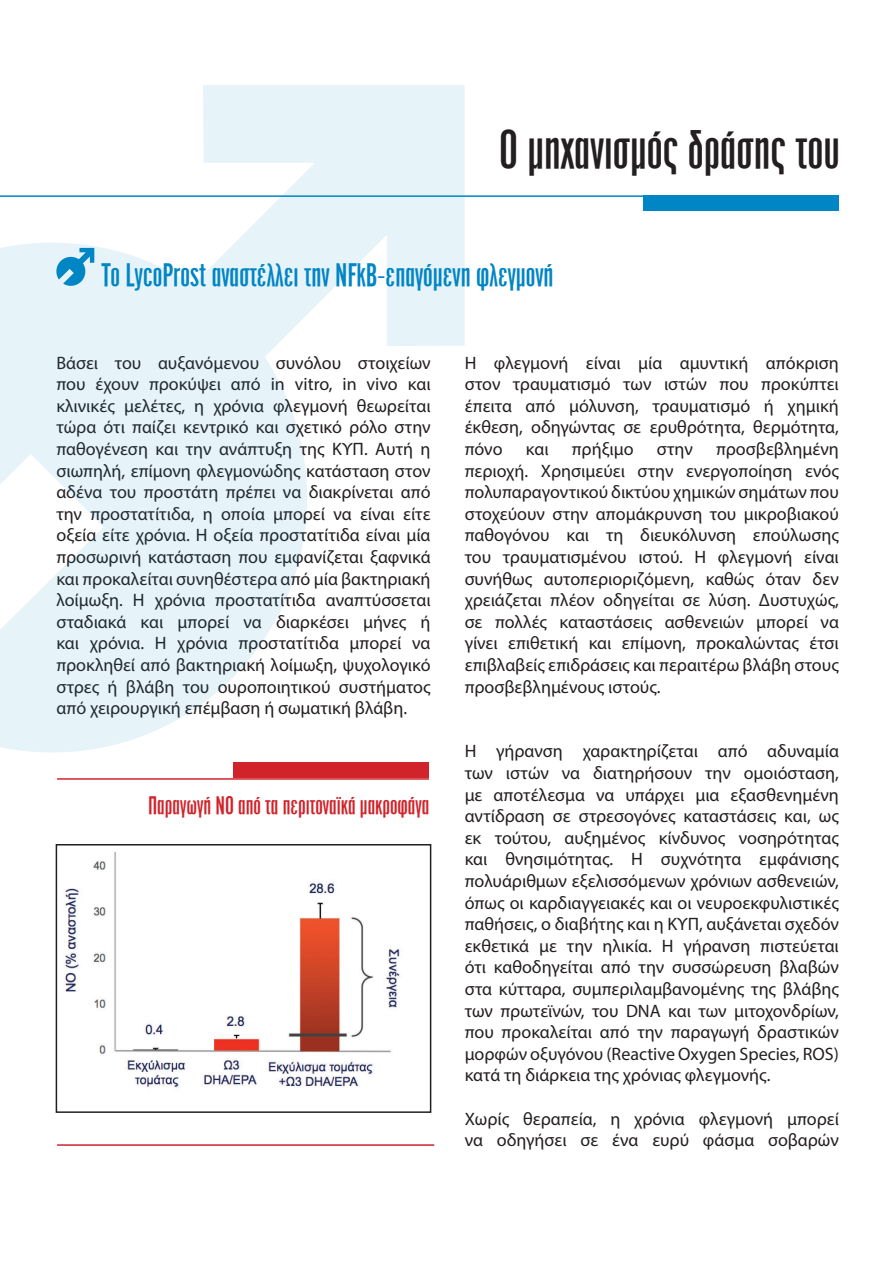
<style>
.page{position:relative;width:893px;height:1263px;background:#fff}
.page>*{position:absolute;margin:0;border:0;box-sizing:border-box;transform-origin:0 0}
.t1{font:45px "CF Blast Gothic Maxi";color:#231f20}
.t2{font:27px "CF Blast Gothic Maxi";color:#0085c5}
.t3{font:21px "CF Blast Gothic Maxi";color:#d1232a}
.t4{font:18px/21.6px "Myriad Pro";color:#231f20;text-align:justify}
</style>
<div class="page">
<img style="left:55px;top:853px;width:347px;height:254px">
<hr style="left:0;top:195px;width:839px;height:2px;background:#0085c5">
<div style="left:643px;top:195px;width:196px;height:16px;background:#0085c5"></div>
<hr style="left:57px;top:778px;width:372px;height:2px;background:#d1232a">
<div style="left:233px;top:762px;width:196px;height:16px;background:#d1232a"></div>
<hr style="left:57px;top:1144px;width:377px;height:2px;background:#d1232a">
<svg style="left:0;top:85px;width:465px;height:668px;fill:#e6f3f9"></svg>
<div style="left:56px;top:844px;width:375px;height:269px;border:2px solid #231f20"></div>
<h1 class="t1" style="left:499px;top:113px;width:342px">Ο μηχανισμός δράσης του</h1>
<h2 class="t2" style="left:102px;top:253px;width:453px">Το LycoProst αναστέλλει την NFkB-επαγόμενη φλεγμονή</h2>
<p class="t4" style="left:56px;top:351px;width:376px">Βάσει του αυξανόμενου συνόλου στοιχείων που έχουν προκύψει από in vitro, in vivo και κλινικές μελέτες, η χρόνια φλεγμονή θεωρείται τώρα ότι παίζει κεντρικό και σχετικό ρόλο στην παθογένεση και την ανάπτυξη της ΚΥΠ. Αυτή η σιωπηλή, επίμονη φλεγμονώδης κατάσταση στον αδένα του προστάτη πρέπει να διακρίνεται από την προστατίτιδα, η οποία μπορεί να είναι είτε οξεία είτε χρόνια. Η οξεία προστατίτιδα είναι μία προσωρινή κατάσταση που εμφανίζεται ξαφνικά και προκαλείται συνηθέστερα από μία βακτηριακή λοίμωξη. Η χρόνια προστατίτιδα αναπτύσσεται σταδιακά και μπορεί να διαρκέσει μήνες ή και χρόνια. Η χρόνια προστατίτιδα μπορεί να προκληθεί από βακτηριακή λοίμωξη, ψυχολογικό στρες ή βλάβη του ουροποιητικού συστήματος από χειρουργική επέμβαση ή σωματική βλάβη.</p>
<p class="t4" style="left:465px;top:351px;width:376px">Η φλεγμονή είναι μία αμυντική απόκριση στον τραυματισμό των ιστών που προκύπτει έπειτα από μόλυνση, τραυματισμό ή χημική έκθεση, οδηγώντας σε ερυθρότητα, θερμότητα, πόνο</p>
<p class="t4" style="left:465px;top:438px;width:376px;text-indent:251px">προσβεβλημένη περιοχή. Χρησιμεύει στην ενεργοποίηση ενός πολυπαραγοντικού δικτύου χημικών σημάτων που στοχεύουν στην απομάκρυνση του μικροβιακού παθογόνου και τη διευκόλυνση επούλωσης του τραυματισμένου ιστού. Η φλεγμονή είναι συνήθως αυτοπεριοριζόμενη, καθώς όταν δεν χρειάζεται πλέον οδηγείται σε λύση. Δυστυχώς, σε πολλές καταστάσεις ασθενειών μπορεί να γίνει επιθετική και επίμονη, προκαλώντας έτσι επιβλαβείς επιδράσεις και περαιτέρω βλάβη στους προσβεβλημένους ιστούς.</p>
<p class="t4" style="left:526px;top:438px;width:24px">και</p>
<p class="t4" style="left:572px;top:438px;width:63px">πρήξιμο</p>
<p class="t4" style="left:657px;top:438px;width:38px">στην</p>
<p class="t3" style="left:148px;top:789px;width:283px">Παραγωγή ΝΟ από τα περιτοναϊκά μακροφάγα</p>
<p class="t4" style="left:465px;top:740px;width:376px">Η γήρανση χαρακτηρίζεται από αδυναμία των ιστών να διατηρήσουν την ομοιόσταση, με αποτέλεσμα να υπάρχει μια εξασθενημένη αντίδραση σε στρεσογόνες καταστάσεις και, ως εκ τούτου, αυξημένος κίνδυνος νοσηρότητας και θνησιμότητας. Η συχνότητα εμφάνισης πολυάριθμων εξελισσόμενων χρόνιων ασθενειών, όπως οι καρδιαγγειακές και οι νευροεκφυλιστικές παθήσεις, ο διαβήτης και η ΚΥΠ, αυξάνεται σχεδόν εκθετικά με την ηλικία. Η γήρανση πιστεύεται ότι καθοδηγείται από την συσσώρευση βλαβών στα κύτταρα, συμπεριλαμβανομένης της βλάβης των πρωτεϊνών, του DNA και των μιτοχονδρίων, που προκαλείται από την παραγωγή δραστικών μορφών οξυγόνου (Reactive Oxygen Species, ROS) κατά τη διάρκεια της χρόνιας φλεγμονής.</p>
<p class="t4" style="left:465px;top:1107px;width:376px">Χωρίς θεραπεία, η χρόνια φλεγμονή μπορεί να οδηγήσει σε ένα ευρύ φάσμα σοβαρών</p>
</div>
